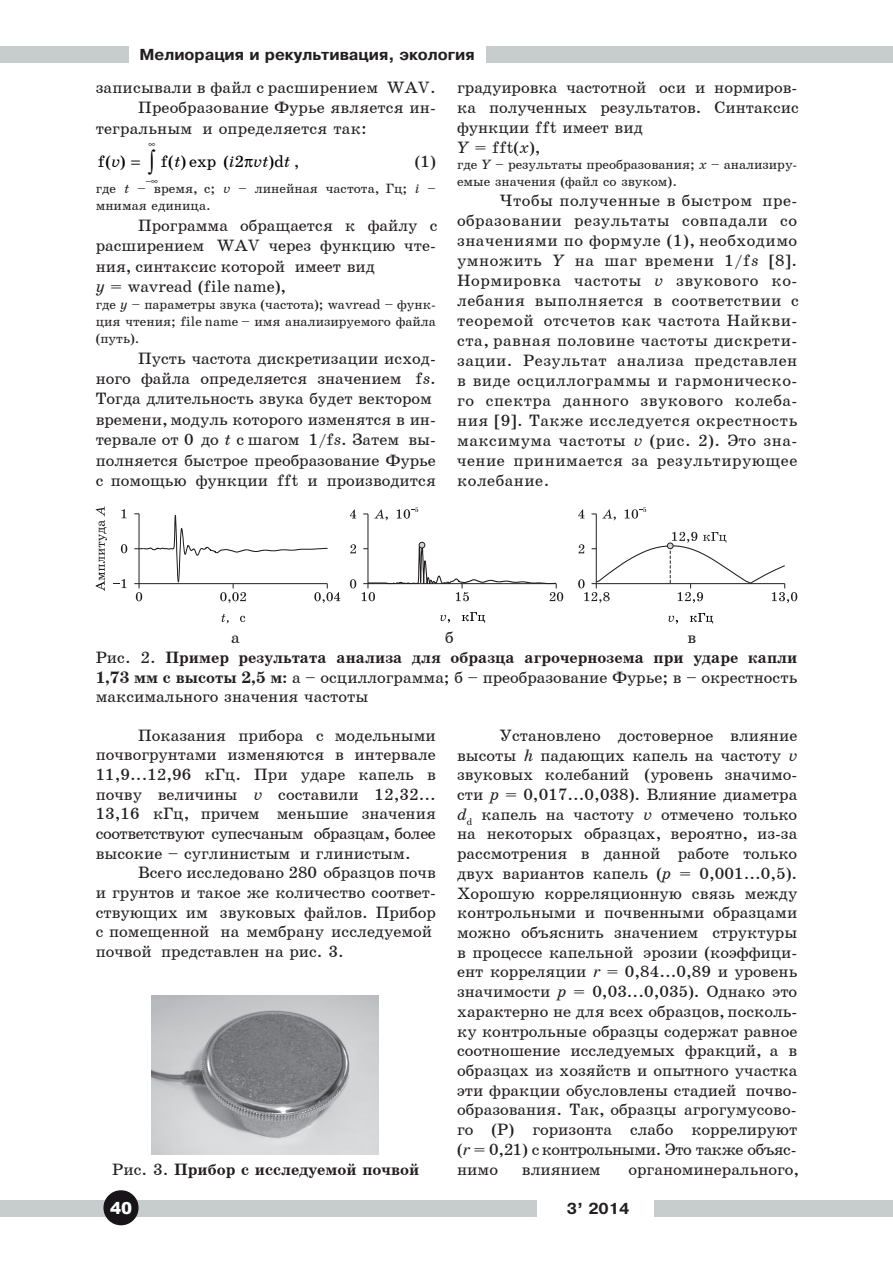
<style>
.page{position:relative;width:893px;height:1263px;background:#fff}
.page>*{position:absolute;margin:0;border:0;box-sizing:border-box;transform-origin:0 0}
.No_Spacing{font:16.5px/19.6px "School";color:#231f20}
.t1{font:700 16.5px "School";color:#231f20}
.No_Spacing-2{font:16.5px "School";letter-spacing:-.025em;color:#231f20}
.t2{font:16.5px "School";color:#000}
.t3{font:italic 16.5px "School";color:#000}
.t4{font:900 16.5px "Arial";color:#fff}
.t5{font:700 15px "Pragmatica";color:#231f20}
.No_Spacing-3{font:13.5px/17.1px "School";color:#231f20}
.s1{font-style:normal;color:#231f20}
.s2{font-style:italic}
.s3{font-weight:400}
.s4{font-weight:700}
</style>
<div class="page">
<div style="left:655px;top:1200px;width:238px;height:16px;background:#c7cccd"></div>
<div style="left:0;top:1200px;width:536px;height:16px;background:#c7cccd"></div>
<svg style="left:103px;top:1190px;width:36px;height:36px"></svg>
<div style="left:486px;top:46px;width:407px;height:16px;background:#c7cccd"></div>
<div style="left:0;top:46px;width:128px;height:16px;background:#c7cccd"></div>
<svg style="left:374px;top:509px;width:14px;height:11px"></svg>
<svg style="left:397px;top:507px;width:21px;height:12px"></svg>
<svg style="left:121px;top:544px;width:6px;height:9px"></svg>
<svg style="left:134px;top:513px;width:206px;height:90px"></svg>
<hr style="left:368px;top:514px;width:1px;height:70px;background:#231f20">
<svg style="left:122px;top:509px;width:4px;height:9px"></svg>
<svg style="left:113px;top:579px;width:13px;height:9px"></svg>
<svg style="left:350px;top:544px;width:6px;height:9px"></svg>
<svg style="left:350px;top:509px;width:6px;height:9px"></svg>
<svg style="left:350px;top:579px;width:6px;height:9px"></svg>
<hr style="left:596px;top:514px;width:1px;height:70px;background:#231f20">
<svg style="left:578px;top:509px;width:6px;height:9px"></svg>
<svg style="left:221px;top:614px;width:8px;height:9px"></svg>
<svg style="left:240px;top:616px;width:5px;height:6px"></svg>
<svg style="left:362px;top:539px;width:201px;height:63px"></svg>
<svg style="left:440px;top:615px;width:10px;height:8px"></svg>
<svg style="left:462px;top:612px;width:23px;height:11px"></svg>
<svg style="left:668px;top:616px;width:10px;height:8px"></svg>
<svg style="left:690px;top:613px;width:23px;height:11px"></svg>
<svg style="left:602px;top:509px;width:14px;height:11px"></svg>
<svg style="left:625px;top:507px;width:21px;height:12px"></svg>
<svg style="left:96px;top:506px;width:11px;height:85px"></svg>
<svg style="left:578px;top:532px;width:219px;height:71px"></svg>
<img style="left:152px;top:996px;width:226px;height:158px">
<p class="t5" style="left:139px;top:46px;width:337px">Мелиорация и рекультивация, экология</p>
<p class="No_Spacing" style="left:96px;top:78px;width:342px">записывали в файл c расширением WAV.</p>
<p class="No_Spacing" style="left:96px;top:98px;width:342px;line-height:20.5px;text-indent:43px">Преобразование Фурье является ин&shy;тегральным и определяется так:</p>
<p class="t2" style="left:98px;top:152px;width:29px">f( )</p>
<p class="t2" style="left:161px;top:152px;width:85px">f( )exp ( 2</p>
<p class="t2" style="left:269px;top:152px;width:17px">)d</p>
<p class="t3" style="left:111px;top:152px;width:10px">v</p>
<p class="t3" style="left:174px;top:152px;width:8px">t</p>
<p class="t3" style="left:229px;top:152px;width:72px">i vt t<span class="s1">,</span></p>
<p class="No_Spacing" style="left:415px;top:151px;width:23px">(1)</p>
<p class="No_Spacing-3" style="left:96px;top:180px;width:342px">где <span class="s2">t</span> – время, с; <span class="s2">v</span> – линейная частота, Гц; <span class="s2">i</span> – мнимая единица.</p>
<p class="No_Spacing" style="left:96px;top:215px;width:343px;line-height:20.4px;text-align:justify;text-indent:43px">Программа обращается к файлу с расширением WAV через функцию чте&shy;ния, синтаксис которой имеет вид</p>
<p class="No_Spacing" style="left:96px;top:277px;width:192px"><span class="s2">y</span> = wavread (file name),</p>
<p class="No_Spacing-3" style="left:96px;top:296px;width:342px;text-align:justify">где <span class="s2">y</span> – параметры звука (частота); wavread – функ&shy;ция чтения; file name – имя анализируемого файла (путь).</p>
<p class="No_Spacing" style="left:96px;top:348px;width:342px;line-height:20.4px;text-indent:43px">Пусть частота дискретизации исход&shy;ного файла определяется значением f<span class="s2">s</span>.<br>Тогда длительность звука будет вектором времени, модуль которого изменятся в ин&shy;тервале от 0 до <span class="s2">t</span> с шагом 1/f<span class="s2">s</span>. Затем вы&shy;полняется быстрое преобразование Фурье с помощью функции fft и производится</p>
<p class="No_Spacing" style="left:457px;top:77px;width:343px;text-align:justify">градуировка частотной оси и нормиров&shy;ка полученных результатов. Синтаксис функции fft имеет вид</p>
<p class="No_Spacing" style="left:457px;top:138px;width:85px"><span class="s2">Y</span> = fft(<span class="s2">х</span>),</p>
<p class="No_Spacing-3" style="left:457px;top:157px;width:342px;line-height:16.6px">где <span class="s2">Y</span> – результаты преобразования; <span class="s2">х</span> – анализиру&shy;емые значения (файл со звуком).</p>
<p class="No_Spacing" style="left:457px;top:191px;width:343px;text-align:justify;text-indent:43px">Чтобы полученные в быстром пре&shy;образовании результаты совпадали со значениями по формуле (1), необходимо умножить <span class="s2">Y</span> на шаг времени 1/f<span class="s2">s</span> [8].<br>Нормировка частоты <span class="s2">v</span> звукового ко&shy;лебания выполняется в соответствии с теоремой отсчетов как частота Найкви&shy;ста, равная половине частоты дискрети&shy;зации. Результат анализа представлен в виде осциллограммы и гармоническо&shy;го спектра данного звукового колеба&shy;ния [9]. Также исследуется окрестность максимума частоты <span class="s2">v</span> (рис. 2). Это зна&shy;чение принимается за результирующее колебание.</p>
<p class="No_Spacing" style="left:231px;top:628px;width:10px">а</p>
<p class="No_Spacing" style="left:445px;top:628px;width:10px">б</p>
<p class="No_Spacing" style="left:687px;top:628px;width:10px">в</p>
<p class="t1" style="left:96px;top:648px;width:703px"><span class="s3">Рис. 2.</span> Пример результата анализа для образца агрочернозема при ударе капли</p>
<p class="No_Spacing" style="left:96px;top:667px;width:703px"><span class="s4">1,73 мм с высоты 2,5 м:</span> а – осциллограмма; б – преобразование Фурье; в – окрестность максимального значения частоты</p>
<p class="No_Spacing" style="left:96px;top:726px;width:342px;text-align:right">Показания прибора с модельными почвогрунтами изменяются в интервале</p>
<p class="No_Spacing" style="left:96px;top:765px;width:342px">11,9...12,96 кГц. При ударе капель в</p>
<p class="No_Spacing" style="left:96px;top:784px;width:342px">почву величины <span class="s2">v</span> составили 12,32...</p>
<p class="No_Spacing" style="left:96px;top:804px;width:342px">13,16 кГц, причем меньшие значения</p>
<p class="No_Spacing-2" style="left:96px;top:824px;width:342px">соответствуют супесчаным образцам, более</p>
<p class="No_Spacing" style="left:96px;top:843px;width:317px">высокие – суглинистым и глинистым.</p>
<p class="No_Spacing" style="left:96px;top:863px;width:342px;text-indent:43px">Всего исследовано 280 образцов почв и грунтов и такое же количество соответ&shy;ствующих им звуковых файлов. Прибор с помещенной на мембрану исследуемой почвой представлен на рис. 3.</p>
<p class="No_Spacing" style="left:457px;top:726px;width:342px;text-align:justify;text-indent:43px">Установлено достоверное влияние высоты <span class="s2">h</span> падающих капель на частоту <span class="s2">v </span>звуковых колебаний (уровень значимо&shy;сти <span class="s2">p</span> = 0,017...0,038). Влияние диаметра <span class="s2">d</span><sub>d</sub> капель на частоту <span class="s2">v</span> отмечено только на некоторых образцах, вероятно, из-за рассмотрения в данной работе только двух вариантов капель (<span class="s2">p</span> = 0,001...0,5).<br>Хорошую корреляционную связь между контрольными и почвенными образцами можно объяснить значением структуры в процессе капельной эрозии (коэффици&shy;ент корреляции <span class="s2">r</span> = 0,84...0,89 и уровень значимости <span class="s2">p</span> = 0,03...0,035). Однако это характерно не для всех образцов, посколь&shy;ку контрольные образцы содержат равное соотношение исследуемых фракций, а в образцах из хозяйств и опытного участка эти фракции обусловлены стадией почво&shy;образования. Так, образцы агрогумусово-</p>
<p class="No_Spacing" style="left:457px;top:1120px;width:342px">го (P) горизонта слабо коррелируют</p>
<p class="No_Spacing-2" style="left:457px;top:1140px;width:341px">(<span class="s2">r</span> = 0,21) с контрольными. Это также объяс-</p>
<p class="No_Spacing" style="left:457px;top:1159px;width:42px">нимо</p>
<p class="No_Spacing" style="left:522px;top:1159px;width:80px">влиянием</p>
<p class="No_Spacing" style="left:628px;top:1159px;width:172px">органоминерального,</p>
<p class="t1" style="left:112px;top:1160px;width:309px"><span class="s3">Рис. 3.</span> Прибор с исследуемой почвой</p>
<p class="t4" style="left:110px;top:1196px;width:24px">40</p>
<p class="t5" style="left:561px;top:1200px;width:69px">¹ 3’ 2014</p>
</div>
